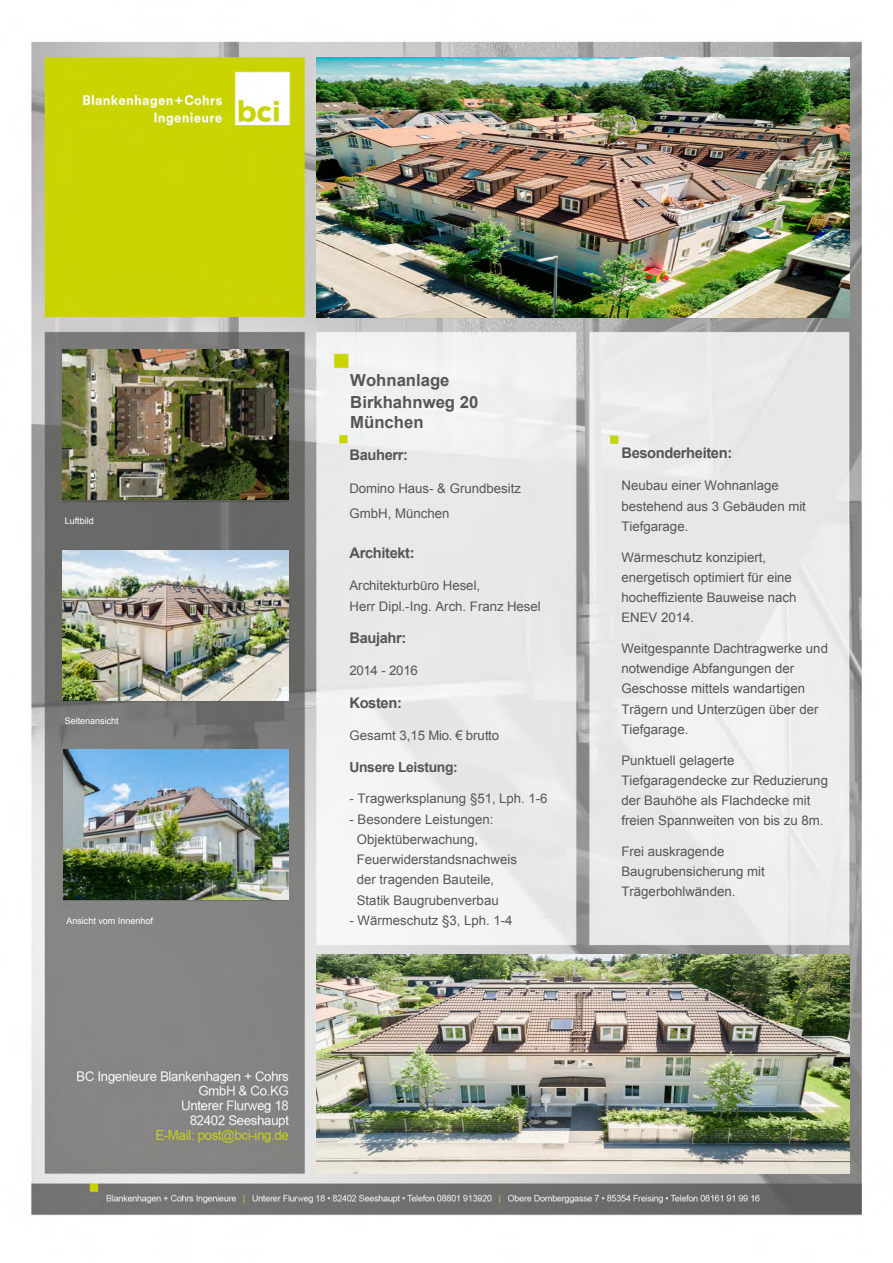
<style>
.page{position:relative;width:893px;height:1263px;background:#fff}
.page>*{position:absolute;margin:0;border:0;box-sizing:border-box;transform-origin:0 0}
.t1{font:700 16.65px/21.1px "Arial";color:#565659}
.t2{font:700 14.7px "Arial";letter-spacing:-.025em;color:#565659}
.t3{font:700 14.7px "Arial";letter-spacing:-.025em;color:#545557}
.t4{font:700 13.95px "Arial";letter-spacing:-.025em;color:#565659}
.t5{font:13.2px/20.2px "Arial";color:#545557}
.t6{font:13.2px/20.2px "Arial";color:#565659}
.t7{font:13.2px "Arial";letter-spacing:-.025em;color:#565659}
.t8{font:9px "Arial";color:#fff}
</style>
<div class="page">
<img style="left:31px;top:41px;width:831px;height:1175px">
<img style="left:316px;top:57px;width:534px;height:260px">
<img style="left:63px;top:350px;width:225px;height:150px">
<img style="left:63px;top:550px;width:225px;height:151px">
<img style="left:64px;top:749px;width:224px;height:151px">
<img style="left:316px;top:954px;width:534px;height:220px">
<p class="t8" style="left:65px;top:515px;width:31px">Luftbild</p>
<p class="t8" style="left:65px;top:715px;width:56px">Seitenansicht</p>
<p class="t8" style="left:66px;top:915px;width:88px">Ansicht vom Innenhof</p>
<p class="t1" style="left:350px;top:370px;width:130px">Wohnanlage<br>Birkhahnweg 20<br>München</p>
<p class="t2" style="left:349px;top:445px;width:60px">Bauherr:</p>
<p class="t6" style="left:349px;top:476px;width:173px;line-height:25px">Domino Haus- &amp; Grundbesitz<br>GmbH, München</p>
<p class="t2" style="left:349px;top:543px;width:67px">Architekt:</p>
<p class="t6" style="left:349px;top:576px;width:193px">Architekturbüro Hesel,<br>Herr Dipl.-Ing. Arch. Franz Hesel</p>
<p class="t2" style="left:349px;top:628px;width:58px">Baujahr:</p>
<p class="t7" style="left:349px;top:662px;width:70px">2014 - 2016</p>
<p class="t2" style="left:349px;top:693px;width:54px">Kosten:</p>
<p class="t6" style="left:349px;top:725px;width:151px">Gesamt 3,15 Mio. € brutto</p>
<p class="t4" style="left:349px;top:757px;width:110px">Unsere Leistung:</p>
<p class="t6" style="left:349px;top:789px;width:200px">- Tragwerksplanung §51, Lph. 1-6</p>
<p class="t6" style="left:357px;top:809px;width:162px;text-indent:-7px">- Besondere Leistungen:<br>Objektüberwachung,<br>Feuerwiderstandsnachweis der tragenden Bauteile,<br>Statik Baugrubenverbau</p>
<p class="t6" style="left:349px;top:910px;width:165px">- Wärmeschutz §3, Lph. 1-4</p>
<p class="t3" style="left:621px;top:443px;width:112px">Besonderheiten:</p>
<p class="t5" style="left:621px;top:476px;width:186px">Neubau einer Wohnanlage bestehend aus 3 Gebäuden mit<br>Tiefgarage.</p>
<p class="t5" style="left:621px;top:547px;width:176px">Wärmeschutz konzipiert, energetisch optimiert für eine hocheffiziente Bauweise nach<br>ENEV 2014.</p>
<p class="t5" style="left:621px;top:638px;width:208px">Weitgespannte Dachtragwerke und notwendige Abfangungen der<br>Geschosse mittels wandartigen<br>Trägern und Unterzügen über der<br>Tiefgarage.</p>
<p class="t5" style="left:621px;top:750px;width:208px">Punktuell gelagerte<br>Tiefgaragendecke zur Reduzierung der Bauhöhe als Flachdecke mit freien Spannweiten von bis zu 8m.</p>
<p class="t5" style="left:621px;top:841px;width:145px">Frei auskragende<br>Baugrubensicherung mit<br>Trägerbohlwänden.</p>
</div>
